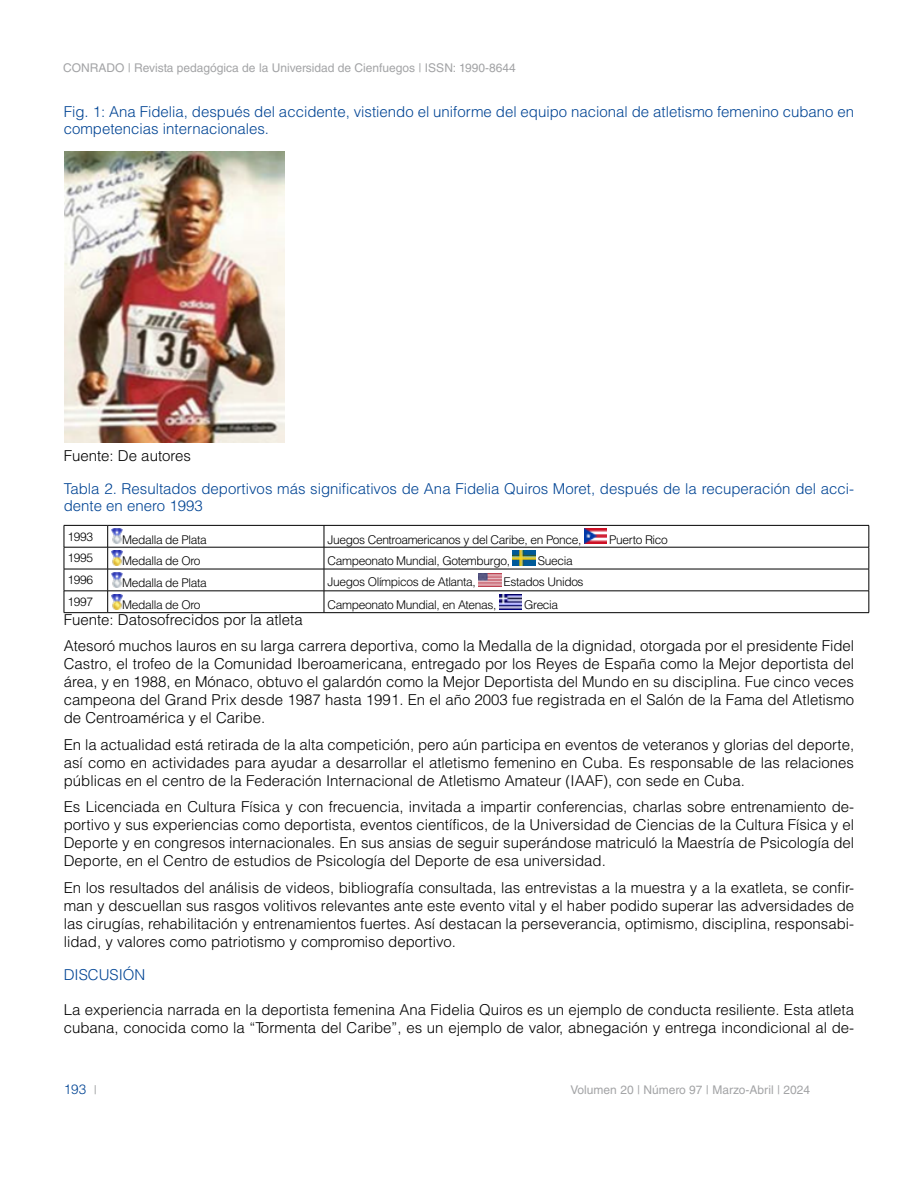
<style>
.page{position:relative;width:918px;height:1188px;background:#fff}
.page>*{position:absolute;margin:0;border:0;box-sizing:border-box;transform-origin:0 0}
.t1{font:300 15px/18px "Helvetica LT Std";color:#000;text-align:justify}
.t2{font:300 15px/16.5px "Helvetica LT Std";color:#004494}
.t3{font:300 13.5px "Helvetica LT Std";color:#004494}
.t4{font:300 12px "Helvetica LT Std";letter-spacing:-.03em;color:#000}
.t5{font:12px "Helvetica LT Std";color:#a3a4a6}
.s1{font-weight:400;font-size:12px;color:#a3a4a6}
</style>
<div class="page">
<img style="left:64px;top:152px;width:221px;height:291px">
<hr style="left:64px;top:525px;width:44px;height:1px;background:#000">
<hr style="left:108px;top:525px;width:216px;height:1px;background:#000">
<hr style="left:324px;top:525px;width:545px;height:1px;background:#000">
<hr style="left:64px;top:547px;width:44px;height:1px;background:#000">
<hr style="left:108px;top:547px;width:216px;height:1px;background:#000">
<hr style="left:324px;top:547px;width:545px;height:1px;background:#000">
<hr style="left:64px;top:569px;width:44px;height:1px;background:#000">
<hr style="left:108px;top:569px;width:216px;height:1px;background:#000">
<hr style="left:324px;top:569px;width:545px;height:1px;background:#000">
<hr style="left:64px;top:591px;width:44px;height:1px;background:#000">
<svg style="left:64px;top:526px;width:1px;height:86px"></svg>
<hr style="left:108px;top:591px;width:216px;height:1px;background:#000">
<svg style="left:107px;top:526px;width:1px;height:86px"></svg>
<hr style="left:324px;top:591px;width:545px;height:1px;background:#000">
<svg style="left:324px;top:526px;width:1px;height:86px"></svg>
<svg style="left:869px;top:526px;width:1px;height:86px"></svg>
<hr style="left:64px;top:612px;width:44px;height:1px;background:#000">
<hr style="left:108px;top:612px;width:216px;height:1px;background:#000">
<hr style="left:324px;top:612px;width:545px;height:1px;background:#000">
<img style="left:111px;top:529px;width:12px;height:15px">
<img style="left:584px;top:529px;width:23px;height:15px">
<img style="left:111px;top:551px;width:12px;height:14px">
<img style="left:513px;top:551px;width:22px;height:14px">
<img style="left:111px;top:573px;width:12px;height:14px">
<img style="left:479px;top:574px;width:22px;height:12px">
<img style="left:111px;top:594px;width:12px;height:15px">
<img style="left:499px;top:594px;width:23px;height:15px">
<p class="t5" style="left:63px;top:61px;width:454px">CONRADO | Revista pedagógica de la Universidad de Cienfuegos | ISSN: 1990-8644</p>
<p class="t2" style="left:64px;top:103px;width:792px">Fig. 1: Ana Fidelia, después del accidente, vistiendo el uniforme del equipo nacional de atletismo femenino cubano en competencias internacionales.</p>
<p class="t1" style="left:64px;top:446px;width:129px">Fuente: De autores</p>
<p class="t2" style="left:64px;top:480px;width:792px">Tabla 2. Resultados deportivos más significativos de Ana Fidelia Quiros Moret, después de la recuperación del acci&shy;dente en enero 1993</p>
<p class="t4" style="left:68px;top:529px;width:27px">1993</p>
<p class="t4" style="left:122px;top:532px;width:86px">Medalla de Plata</p>
<p class="t4" style="left:328px;top:532px;width:255px">Juegos Centroamericanos y del Caribe, en Ponce,</p>
<p class="t4" style="left:609px;top:532px;width:60px">Puerto Rico</p>
<p class="t4" style="left:68px;top:551px;width:27px">1995</p>
<p class="t4" style="left:122px;top:554px;width:80px">Medalla de Oro</p>
<p class="t4" style="left:328px;top:554px;width:184px">Campeonato Mundial, Gotemburgo,</p>
<p class="t4" style="left:538px;top:554px;width:36px">Suecia</p>
<p class="t4" style="left:68px;top:572px;width:27px">1996</p>
<p class="t4" style="left:122px;top:575px;width:86px">Medalla de Plata</p>
<p class="t4" style="left:328px;top:574px;width:150px">Juegos Olímpicos de Atlanta,</p>
<p class="t4" style="left:504px;top:574px;width:82px">Estados Unidos</p>
<p class="t4" style="left:68px;top:594px;width:27px">1997</p>
<p class="t4" style="left:122px;top:597px;width:80px">Medalla de Oro</p>
<p class="t4" style="left:328px;top:597px;width:170px">Campeonato Mundial, en Atenas,</p>
<p class="t4" style="left:524px;top:597px;width:35px">Grecia</p>
<p class="t1" style="left:64px;top:606px;width:792px;line-height:26.5px">Fuente: Datosofrecidos por la atleta<br>Atesoró muchos lauros en su larga carrera deportiva, como la Medalla de la dignidad, otorgada por el presidente Fidel</p>
<p class="t1" style="left:64px;top:655px;width:792px">Castro, el trofeo de la Comunidad Iberoamericana, entregado por los Reyes de España como la Mejor deportista del área, y en 1988, en Mónaco, obtuvo el galardón como la Mejor Deportista del Mundo en su disciplina. Fue cinco veces campeona del Grand Prix desde 1987 hasta 1991. En el año 2003 fue registrada en el Salón de la Fama del Atletismo de Centroamérica y el Caribe.</p>
<p class="t1" style="left:64px;top:735px;width:792px">En la actualidad está retirada de la alta competición, pero aún participa en eventos de veteranos y glorias del deporte, así como en actividades para ayudar a desarrollar el atletismo femenino en Cuba. Es responsable de las relaciones públicas en el centro de la Federación Internacional de Atletismo Amateur (IAAF), con sede en Cuba.</p>
<p class="t1" style="left:64px;top:798px;width:792px">Es Licenciada en Cultura Física y con frecuencia, invitada a impartir conferencias, charlas sobre entrenamiento de&shy;portivo y sus experiencias como deportista, eventos científicos, de la Universidad de Ciencias de la Cultura Física y el Deporte y en congresos internacionales. En sus ansias de seguir superándose matriculó la Maestría de Psicología del Deporte, en el Centro de estudios de Psicología del Deporte de esa universidad.</p>
<p class="t1" style="left:64px;top:878px;width:792px">En los resultados del análisis de videos, bibliografía consultada, las entrevistas a la muestra y a la exatleta, se confir&shy;man y descuellan sus rasgos volitivos relevantes ante este evento vital y el haber podido superar las adversidades de las cirugías, rehabilitación y entrenamientos fuertes. Así destacan la perseverancia, optimismo, disciplina, responsabi&shy;lidad, y valores como patriotismo y compromiso deportivo.</p>
<p class="t2" style="left:64px;top:967px;width:83px">DISCUSIÓN</p>
<p class="t1" style="left:64px;top:1001px;width:792px">La experiencia narrada en la deportista femenina Ana Fidelia Quiros es un ejemplo de conducta resiliente. Esta atleta cubana, conocida como la “Tormenta del Caribe”, es un ejemplo de valor, abnegación y entrega incondicional al de-</p>
<p class="t3" style="left:64px;top:1081px;width:35px">193 <span class="s1">|</span></p>
<p class="t5" style="left:571px;top:1083px;width:241px">Volumen 20 | Número 97 | Marzo-Abril | 2024</p>
</div>
